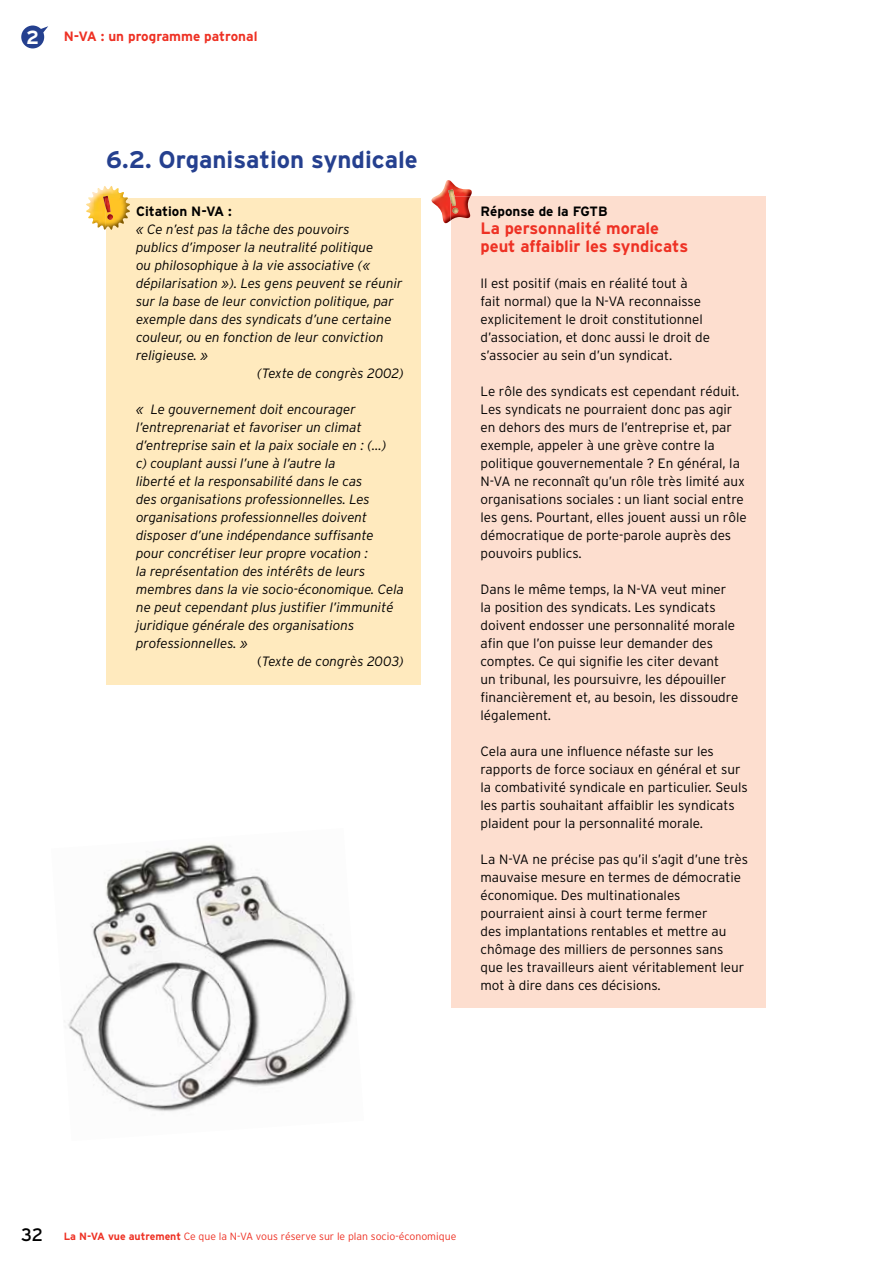
<style>
.page{position:relative;width:893px;height:1263px;background:#fff}
.page>*{position:absolute;margin:0;border:0;box-sizing:border-box;transform-origin:0 0}
.t1{font:700 24px "Interstate";color:#25408f}
.t2{font:700 19.05px "Interstate";color:#fff}
.t3{font:700 16.5px/18px "Interstate";color:#ee3124}
.t4{font:300 13.5px/18px "Interstate";color:#000}
.t5{font:italic 300 13.5px "Interstate";color:#000}
.t6{font:700 13.5px "Interstate";color:#000}
.t7{font:700 13.5px "Interstate";color:#ee3124}
.t8{font:300 10.5px "Interstate";color:#ee3124}
.s1{font-style:normal}
.s2{font-weight:400;font-size:18px;color:#000}
.s3{font-weight:700}
</style>
<div class="page">
<svg style="left:21px;top:26px;width:27px;height:22px"></svg>
<div style="left:451px;top:197px;width:314px;height:811px;background:#fddecf"></div>
<div style="left:106px;top:198px;width:315px;height:486px;background:#ffeabe"></div>
<img style="left:86px;top:186px;width:42px;height:44px">
<img style="left:106px;top:198px;width:24px;height:32px">
<svg style="left:103px;top:196px;width:5px;height:12px"></svg>
<img style="left:106px;top:198px;width:7px;height:22px">
<img style="left:431px;top:180px;width:41px;height:43px">
<img style="left:451px;top:197px;width:19px;height:23px">
<svg style="left:448px;top:189px;width:7px;height:11px"></svg>
<img style="left:451px;top:197px;width:7px;height:16px">
<img style="left:64px;top:844px;width:290px;height:268px">
<h2 class="t2" style="left:26px;top:26px;width:14px">2</h2>
<p class="t7" style="left:64px;top:28px;width:195px">N-VA : un programme patronal</p>
<h1 class="t1" style="left:106px;top:145px;width:313px">6.2. Organisation syndicale</h1>
<p class="t6" style="left:136px;top:203px;width:97px">Citation N-VA :</p>
<p class="t5" style="left:136px;top:221px;width:215px">« Ce n’est pas la tâche des pouvoirs</p>
<p class="t5" style="left:136px;top:239px;width:239px">publics d’imposer la neutralité politique</p>
<p class="t5" style="left:136px;top:257px;width:236px">ou philosophique à la vie associative («</p>
<p class="t5" style="left:136px;top:275px;width:268px">dépilarisation »). Les gens peuvent se réunir</p>
<p class="t5" style="left:136px;top:293px;width:259px">sur la base de leur conviction politique, par</p>
<p class="t5" style="left:136px;top:311px;width:257px">exemple dans des syndicats d’une certaine</p>
<p class="t5" style="left:136px;top:329px;width:249px">couleur, ou en fonction de leur conviction</p>
<p class="t5" style="left:136px;top:347px;width:74px">religieuse. »</p>
<p class="t5" style="left:257px;top:365px;width:149px">(Texte de congrès 2002)</p>
<p class="t5" style="left:136px;top:401px;width:221px">« Le gouvernement doit encourager</p>
<p class="t5" style="left:136px;top:419px;width:227px">l’entreprenariat et favoriser un climat</p>
<p class="t5" style="left:136px;top:437px;width:252px">d’entreprise sain et la paix sociale en : (…)</p>
<p class="t5" style="left:136px;top:455px;width:201px">c) couplant aussi l’une à l’autre la</p>
<p class="t5" style="left:136px;top:473px;width:228px">liberté et la responsabilité dans le cas</p>
<p class="t5" style="left:136px;top:491px;width:235px">des organisations professionnelles. Les</p>
<p class="t5" style="left:136px;top:509px;width:233px">organisations professionnelles doivent</p>
<p class="t5" style="left:136px;top:527px;width:239px">disposer d’une indépendance suffisante</p>
<p class="t5" style="left:136px;top:545px;width:234px">pour concrétiser leur propre vocation :</p>
<p class="t5" style="left:136px;top:563px;width:231px">la représentation des intérêts de leurs</p>
<p class="t5" style="left:136px;top:581px;width:269px">membres dans la vie socio-économique. Cela</p>
<p class="t5" style="left:136px;top:599px;width:259px">ne peut cependant plus justifier l’immunité</p>
<p class="t5" style="left:136px;top:617px;width:220px">juridique générale des organisations</p>
<p class="t5" style="left:136px;top:635px;width:113px">professionnelles. »</p>
<p class="t5" style="left:257px;top:653px;width:149px"><span class="s1">(</span>Texte de congrès 2003)</p>
<p class="t6" style="left:480px;top:203px;width:129px">Réponse de la FGTB</p>
<p class="t3" style="left:480px;top:219px;width:209px">La personnalité morale peut affaiblir les syndicats</p>
<p class="t4" style="left:480px;top:274px;width:231px">Il est positif (mais en réalité tout à fait normal) que la N-VA reconnaisse explicitement le droit constitutionnel d’association, et donc aussi le droit de s’associer au sein d’un syndicat.</p>
<p class="t4" style="left:480px;top:382px;width:268px">Le rôle des syndicats est cependant réduit.<br>Les syndicats ne pourraient donc pas agir en dehors des murs de l’entreprise et, par exemple, appeler à une grève contre la politique gouvernementale ? En général, la N-VA ne reconnaît qu’un rôle très limité aux organisations sociales : un liant social entre les gens. Pourtant, elles jouent aussi un rôle démocratique de porte-parole auprès des pouvoirs publics.</p>
<p class="t4" style="left:480px;top:580px;width:259px">Dans le même temps, la N-VA veut miner la position des syndicats. Les syndicats doivent endosser une personnalité morale afin que l’on puisse leur demander des comptes. Ce qui signifie les citer devant<br>un tribunal, les poursuivre, les dépouiller financièrement et, au besoin, les dissoudre légalement.</p>
<p class="t4" style="left:480px;top:742px;width:269px">Cela aura une influence néfaste sur les rapports de force sociaux en général et sur la combativité syndicale en particulier. Seuls les partis souhaitant affaiblir les syndicats plaident pour la personnalité morale.</p>
<p class="t4" style="left:480px;top:850px;width:269px">La N-VA ne précise pas qu’il s’agit d’une très mauvaise mesure en termes de démocratie économique. Des multinationales<br>pourraient ainsi à court terme fermer<br>des implantations rentables et mettre au chômage des milliers de personnes sans que les travailleurs aient véritablement leur mot à dire dans ces décisions.</p>
<p class="t8" style="left:21px;top:1230px;width:437px"><span class="s2">32</span> <span class="s3">La N-VA vue autrement</span> Ce que la N-VA vous réserve sur le plan socio-économique</p>
</div>
